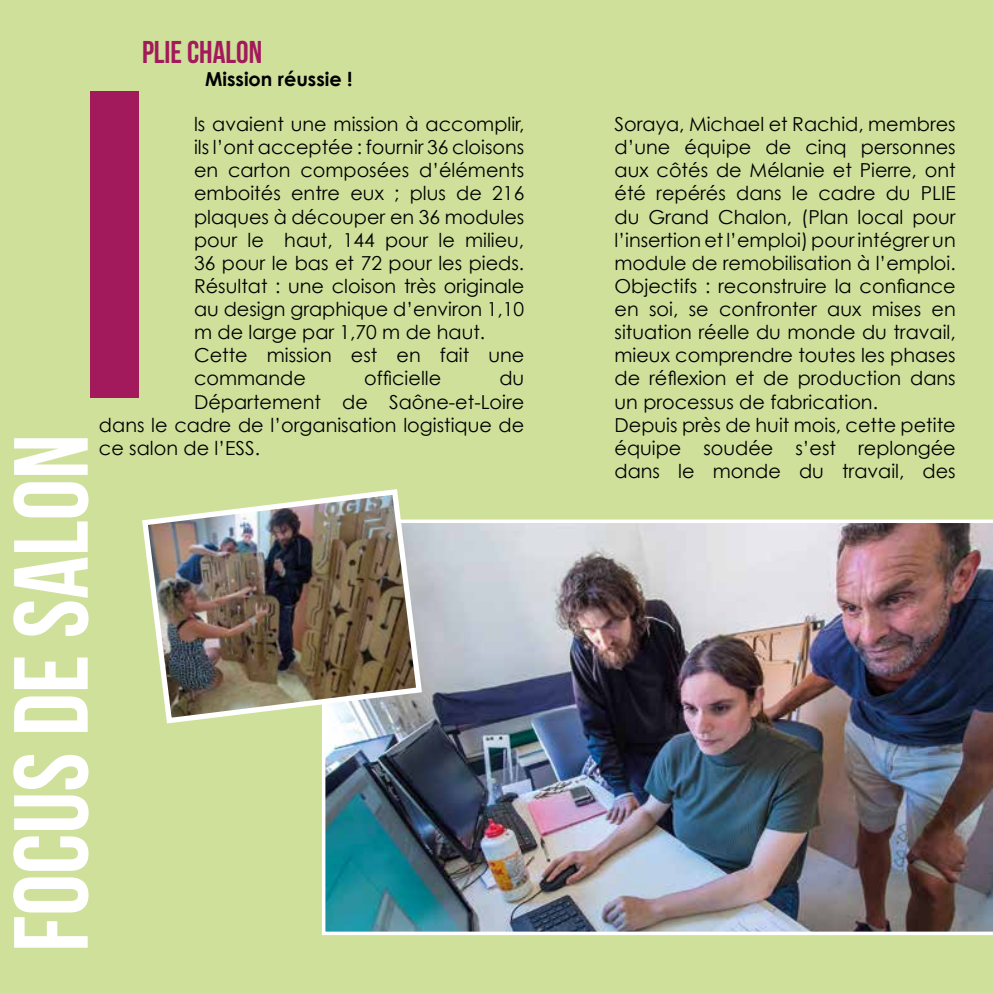
<style>
.page{position:relative;width:993px;height:993px;background:#fff}
.page>*{position:absolute;margin:0;border:0;box-sizing:border-box;transform-origin:0 0}
.t1{font:437.5px "Bebas Neue";color:#a21a5b}
.t2{font:105px "Bebas Neue";color:#fff}
.t3{font:31.5px "Bebas Neue";color:#a21a5b}
.t4{font:19.25px/23.1px "Century Gothic";color:#000}
.t5{font:700 19.25px "Century Gothic";color:#000}
</style>
<div class="page">
<div style="left:0;top:0;width:992px;height:992px;background:#cfe09b"></div>
<img style="left:322px;top:519px;width:670px;height:415px">
<img style="left:142px;top:489px;width:283px;height:237px">
<h3 class="t3" style="left:142px;top:35px;width:122px">PLIE CHALON</h3>
<p class="t5" style="left:205px;top:67px;width:149px">Mission réussie !</p>
<p class="t4" style="left:194px;top:112px;width:331px">ls avaient une mission à accomplir, ils l’ont acceptée : fournir 36 cloisons en carton composées d’éléments emboités entre eux ; plus de 216 plaques à découper en 36 modules pour le haut, 144 pour le milieu,<br>36 pour le bas et 72 pour les pieds.<br>Résultat : une cloison très originale au design graphique d’environ 1,10 m de large par 1,70 m de haut.<br>Cette mission est en fait une commande</p>
<h1 class="t1" style="left:73px;top:6px;width:85px">I</h1>
<p class="t4" style="left:364px;top:366px;width:79px">officielle</p>
<p class="t4" style="left:499px;top:366px;width:26px">du</p>
<p class="t4" style="left:194px;top:389px;width:331px">Département de Saône-et-Loire</p>
<p class="t4" style="left:99px;top:413px;width:426px">dans le cadre de l’organisation logistique de</p>
<p class="t4" style="left:99px;top:436px;width:162px">ce salon de l’ESS.</p>
<h2 class="t2" style="left:-6px;top:951px;width:519px;rotate:-90deg">FOCUS DE SALON</h2>
<p class="t4" style="left:614px;top:112px;width:342px">Soraya, Michael et Rachid, membres d’une équipe de cinq personnes aux côtés de Mélanie et Pierre, ont été repérés dans le cadre du PLIE du Grand Chalon, (Plan local pour l’insertion et l’emploi) pour intégrer un module de remobilisation à l’emploi.<br>Objectifs : reconstruire la confiance en soi, se confronter aux mises en situation réelle du monde du travail, mieux comprendre toutes les phases de réflexion et de production dans un processus de fabrication.<br>Depuis près de huit mois, cette petite équipe soudée s’est replongée dans le monde du travail, des</p>
</div>
